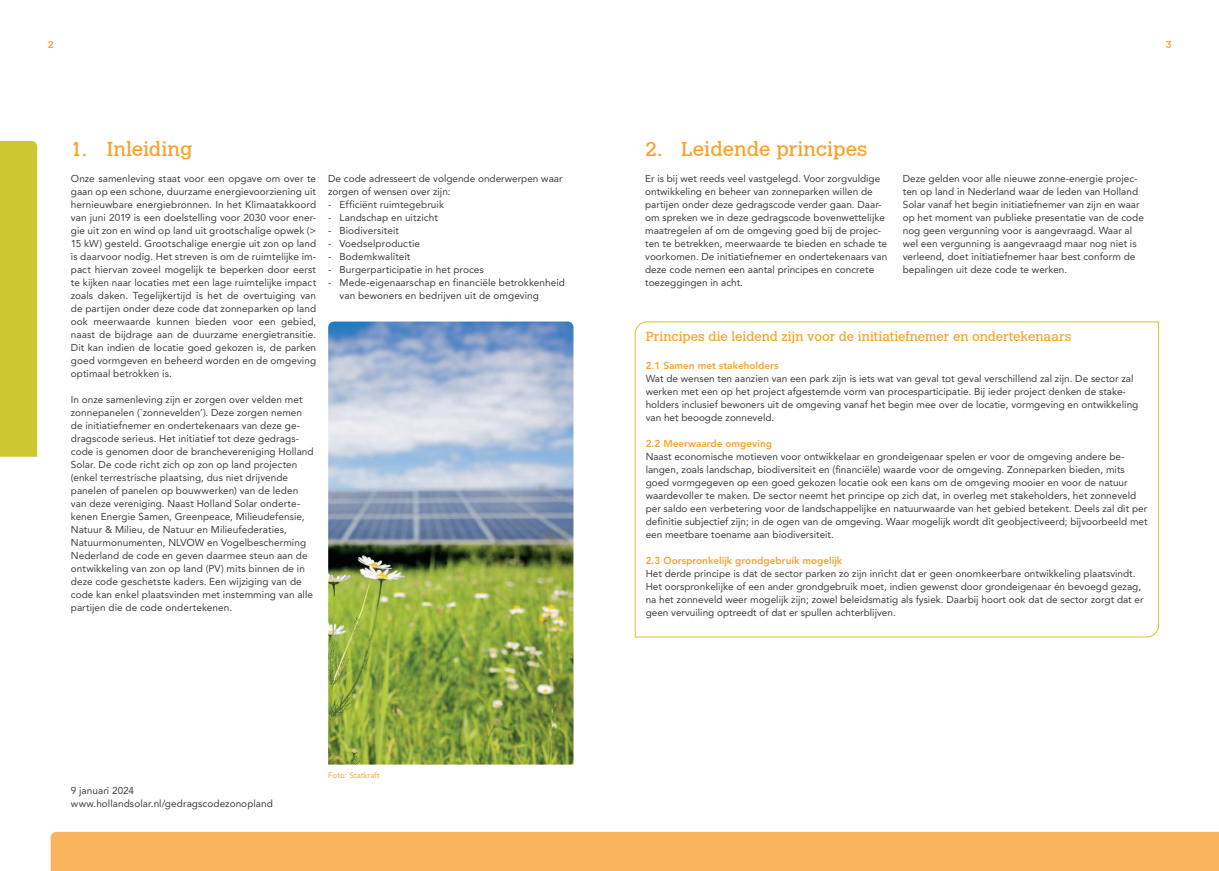
<style>
.page{position:relative;width:1219px;height:871px;background:#fff}
.page>*{position:absolute;margin:0;border:0;box-sizing:border-box;transform-origin:0 0}
.t1{font:20px "Calvert";color:#f9a32e}
.t2{font:13px "Calvert";letter-spacing:-.01em;color:#f9a32e}
.t3{font:10px/13px "Avenir";color:#3e3e3f}
.t4{font:800 10px "Avenir LT Std";color:#f9a32e}
.t5{font:10px "Calvert";color:#f79a24}
.t6{font:8px "Avenir";color:#f9a32e}
</style>
<div class="page">
<div style="left:0;top:141px;width:37px;height:315px;background:#cec830"></div>
<div style="left:51px;top:831px;width:1168px;height:39px;background:#f9b45d"></div>
<img style="left:328px;top:321px;width:245px;height:443px">
<svg style="left:634px;top:321px;width:525px;height:316px"></svg>
<p class="t5" style="left:48px;top:38px;width:7px">2</p>
<h1 class="t1" style="left:71px;top:137px;width:123px">1. Inleiding</h1>
<p class="t3" style="left:71px;top:172px;width:247px;text-align:justify">Onze samenleving staat voor een opgave om over te gaan op een schone, duurzame energievoorziening uit hernieuwbare energiebronnen. In het Klimaatakkoord van juni 2019 is een doelstelling voor 2030 voor ener&shy;gie uit zon en wind op land uit grootschalige opwek (&gt; 15 kW) gesteld. Grootschalige energie uit zon op land is daarvoor nodig. Het streven is om de ruimtelijke im&shy;pact hiervan zoveel mogelijk te beperken door eerst te kijken naar locaties met een lage ruimtelijke impact zoals daken. Tegelijkertijd is het de overtuiging van de partijen onder deze code dat zonneparken op land ook meerwaarde kunnen bieden voor een gebied, naast de bijdrage aan de duurzame energietransitie.<br>Dit kan indien de locatie goed gekozen is, de parken goed vormgeven en beheerd worden en de omgeving optimaal betrokken is.</p>
<p class="t3" style="left:71px;top:393px;width:244px">In onze samenleving zijn er zorgen over velden met zonnepanelen (`zonnevelden’). Deze zorgen nemen de initiatiefnemer en ondertekenaars van deze ge&shy;dragscode serieus. Het initiatief tot deze gedrags&shy;code is genomen door de branchevereniging Holland Solar. De code richt zich op zon op land projecten (enkel terrestrische plaatsing, dus niet drijvende panelen of panelen op bouwwerken) van de leden van deze vereniging. Naast Holland Solar onderte&shy;kenen Energie Samen, Greenpeace, Milieudefensie, Natuur &amp; Milieu, de Natuur en Milieufederaties, Natuurmonumenten, NLVOW en Vogelbescherming Nederland de code en geven daarmee steun aan de ontwikkeling van zon op land (PV) mits binnen de in deze code geschetste kaders. Een wijziging van de code kan enkel plaatsvinden met instemming van alle partijen die de code ondertekenen.</p>
<p class="t3" style="left:328px;top:172px;width:236px">De code adresseert de volgende onderwerpen waar zorgen of wensen over zijn:</p>
<p class="t3" style="left:328px;top:198px;width:117px">- Efficiënt ruimtegebruik</p>
<p class="t3" style="left:328px;top:211px;width:111px">- Landschap en uitzicht</p>
<p class="t3" style="left:328px;top:224px;width:72px">- Biodiversiteit</p>
<p class="t3" style="left:328px;top:237px;width:93px">- Voedselproductie</p>
<p class="t3" style="left:328px;top:250px;width:84px">- Bodemkwaliteit</p>
<p class="t3" style="left:328px;top:263px;width:157px">- Burgerparticipatie in het proces</p>
<p class="t3" style="left:339px;top:276px;width:227px;text-indent:-11px">- Mede-eigenaarschap en financiële betrokkenheid van bewoners en bedrijven uit de omgeving</p>
<p class="t3" style="left:71px;top:784px;width:204px">9 januari 2024 www.hollandsolar.nl/gedragscodezonopland</p>
<p class="t6" style="left:328px;top:768px;width:53px">Foto: Statkraft</p>
<p class="t5" style="left:1166px;top:38px;width:7px">3</p>
<h1 class="t1" style="left:645px;top:137px;width:224px">2. Leidende principes</h1>
<p class="t3" style="left:645px;top:172px;width:244px">Er is bij wet reeds veel vastgelegd. Voor zorgvuldige ontwikkeling en beheer van zonneparken willen de partijen onder deze gedragscode verder gaan. Daar&shy;om spreken we in deze gedragscode bovenwettelijke maatregelen af om de omgeving goed bij de projec&shy;ten te betrekken, meerwaarde te bieden en schade te voorkomen. De initiatiefnemer en ondertekenaars van deze code nemen een aantal principes en concrete toezeggingen in acht.</p>
<p class="t3" style="left:903px;top:172px;width:243px">Deze gelden voor alle nieuwe zonne-energie projec&shy;ten op land in Nederland waar de leden van Holland Solar vanaf het begin initiatiefnemer van zijn en waar op het moment van publieke presentatie van de code nog geen vergunning voor is aangevraagd. Waar al wel een vergunning is aangevraagd maar nog niet is verleend, doet initiatiefnemer haar best conform de bepalingen uit deze code te werken.</p>
<h2 class="t2" style="left:646px;top:329px;width:427px">Principes die leidend zijn voor de initiatiefnemer en ondertekenaars</h2>
<p class="t4" style="left:646px;top:359px;width:134px">2.1 Samen met stakeholders</p>
<p class="t3" style="left:646px;top:372px;width:494px">Wat de wensen ten aanzien van een park zijn is iets wat van geval tot geval verschillend zal zijn. De sector zal werken met een op het project afgestemde vorm van procesparticipatie. Bij ieder project denken de stake&shy;holders inclusief bewoners uit de omgeving vanaf het begin mee over de locatie, vormgeving en ontwikkeling van het beoogde zonneveld.</p>
<p class="t4" style="left:646px;top:437px;width:128px">2.2 Meerwaarde omgeving</p>
<p class="t3" style="left:646px;top:450px;width:504px">Naast economische motieven voor ontwikkelaar en grondeigenaar spelen er voor de omgeving andere be&shy;langen, zoals landschap, biodiversiteit en (financiële) waarde voor de omgeving. Zonneparken bieden, mits goed vormgegeven op een goed gekozen locatie ook een kans om de omgeving mooier en voor de natuur waardevoller te maken. De sector neemt het principe op zich dat, in overleg met stakeholders, het zonneveld per saldo een verbetering voor de landschappelijke en natuurwaarde van het gebied betekent. Deels zal dit per definitie subjectief zijn; in de ogen van de omgeving. Waar mogelijk wordt dit geobjectiveerd; bijvoorbeeld met een meetbare toename aan biodiversiteit.</p>
<p class="t4" style="left:646px;top:554px;width:198px">2.3 Oorspronkelijk grondgebruik mogelijk</p>
<p class="t3" style="left:646px;top:567px;width:499px">Het derde principe is dat de sector parken zo zijn inricht dat er geen onomkeerbare ontwikkeling plaatsvindt.<br>Het oorspronkelijke of een ander grondgebruik moet, indien gewenst door grondeigenaar én bevoegd gezag, na het zonneveld weer mogelijk zijn; zowel beleidsmatig als fysiek. Daarbij hoort ook dat de sector zorgt dat er geen vervuiling optreedt of dat er spullen achterblijven.</p>
</div>
